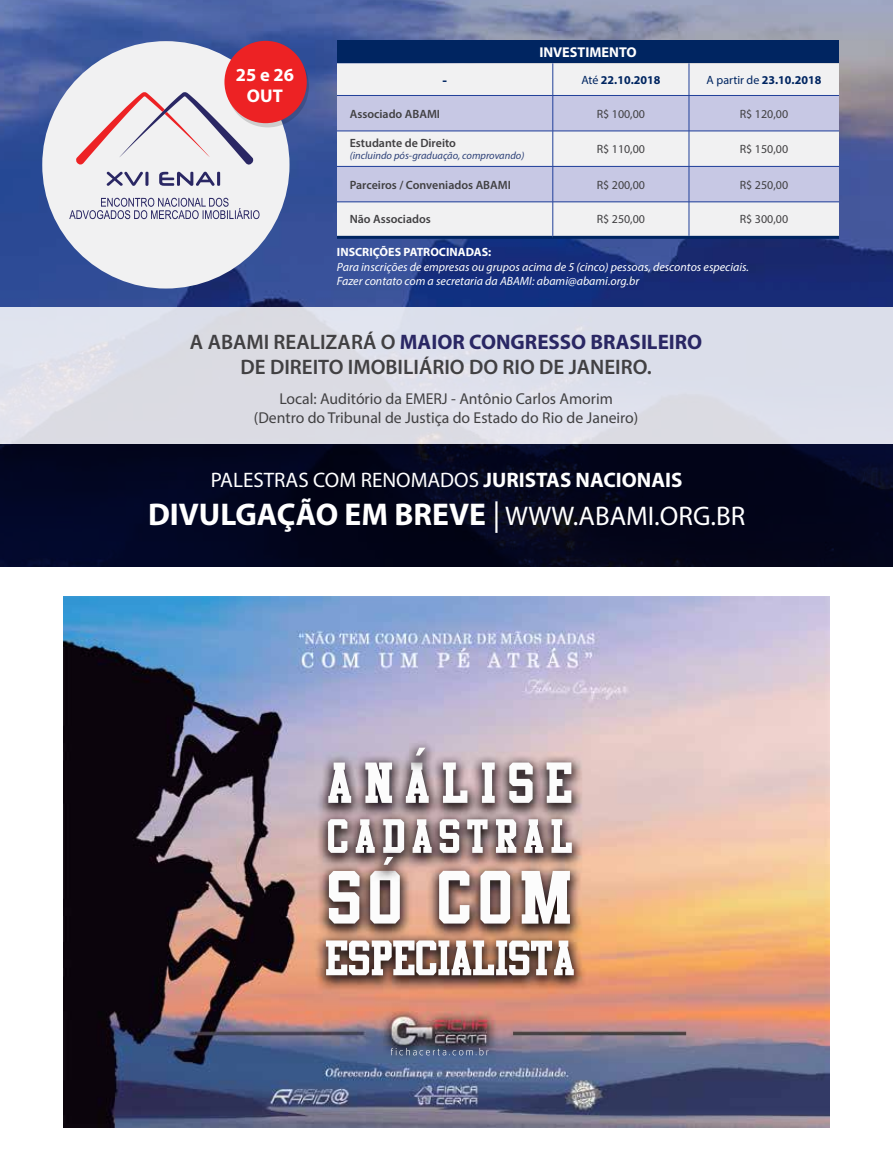
<style>
.page{position:relative;width:893px;height:1170px;background:#fff}
.page>*{position:absolute;margin:0;border:0;box-sizing:border-box;transform-origin:0 0}
.t1{font:700 31.5px "Myriad Pro";color:#fff}
.t2{font:600 21px/25.2px "Myriad Pro";color:#414042;text-align:center}
.t3{font:21px "Myriad Pro";color:#fff}
.t4{font:700 18.45px/20.9px "Myriad Pro";color:#fff;text-align:center}
.t5{font:15.75px/18.9px "Myriad Pro";color:#414042;text-align:center}
.t6{font:700 14.25px "Myriad Pro";color:#fff}
.t7{font:700 14.25px "Myriad Pro";color:#002561}
.t8{font:italic 12px/14.4px "Myriad Pro";color:#fff}
.t9{font:600 12px "Myriad Pro";color:#414042}
.t10{font:12px "Myriad Pro";color:#414042}
.t11{font:700 12px "Myriad Pro";color:#002561}
.t12{font:700 12px "Myriad Pro";color:#fff}
.t13{font:italic 10.5px "Myriad Pro";color:#2d4178}
.s1{font-weight:400}
.s2{font-weight:700;color:#2a2764}
.s3{font-weight:700}
.s4{font-weight:400;font-size:27px}
</style>
<div class="page">
<svg style="left:0;top:0;width:893px;height:308px;background:#455996"></svg>
<div style="left:0;top:308px;width:893px;height:136px;background:#dbdeea"></div>
<svg style="left:0;top:444px;width:893px;height:123px;background:#02051d"></svg>
<div style="left:42px;top:41px;width:247px;height:247px;background:#f1f1f2;border-radius:50%"></div>
<svg style="left:227px;top:45px;width:82px;height:82px"></svg>
<div style="left:224px;top:41px;width:83px;height:82px;background:#ed2224;border-radius:50%"></div>
<svg style="left:106px;top:171px;width:42px;height:15px"></svg>
<svg style="left:76px;top:92px;width:177px;height:73px"></svg>
<svg style="left:159px;top:171px;width:61px;height:15px"></svg>
<svg style="left:69px;top:197px;width:191px;height:23px"></svg>
<div style="left:337px;top:41px;width:502px;height:22px;background:#002561"></div>
<div style="left:337px;top:63px;width:502px;height:173px;background:#f1f1f2"></div>
<svg style="left:337px;top:96px;width:502px;height:105px;fill:#c7c8e4"></svg>
<hr style="left:337px;top:236px;width:216px;height:3px;background:#002561">
<hr style="left:553px;top:236px;width:136px;height:3px;background:#002561">
<hr style="left:689px;top:236px;width:150px;height:3px;background:#002561">
<hr style="left:553px;top:63px;width:1px;height:32px;background:#21409a">
<hr style="left:689px;top:63px;width:1px;height:32px;background:#21409a">
<hr style="left:337px;top:95px;width:216px;height:1px;background:#21409a">
<hr style="left:553px;top:95px;width:136px;height:1px;background:#21409a">
<hr style="left:553px;top:96px;width:1px;height:35px;background:#21409a">
<hr style="left:689px;top:95px;width:150px;height:1px;background:#21409a">
<hr style="left:689px;top:96px;width:1px;height:35px;background:#21409a">
<hr style="left:337px;top:131px;width:216px;height:1px;background:#21409a">
<hr style="left:553px;top:131px;width:136px;height:1px;background:#21409a">
<hr style="left:553px;top:131px;width:1px;height:35px;background:#21409a">
<hr style="left:689px;top:131px;width:150px;height:1px;background:#21409a">
<hr style="left:689px;top:131px;width:1px;height:35px;background:#21409a">
<hr style="left:337px;top:166px;width:216px;height:1px;background:#21409a">
<hr style="left:553px;top:166px;width:136px;height:1px;background:#21409a">
<hr style="left:553px;top:166px;width:1px;height:36px;background:#21409a">
<hr style="left:689px;top:166px;width:150px;height:1px;background:#21409a">
<hr style="left:689px;top:166px;width:1px;height:36px;background:#21409a">
<hr style="left:337px;top:201px;width:216px;height:1px;background:#21409a">
<hr style="left:553px;top:201px;width:136px;height:1px;background:#21409a">
<hr style="left:553px;top:202px;width:1px;height:34px;background:#21409a">
<hr style="left:689px;top:201px;width:150px;height:1px;background:#21409a">
<hr style="left:689px;top:202px;width:1px;height:34px;background:#21409a">
<img style="left:64px;top:596px;width:765px;height:531px">
<h3 class="t4" style="left:236px;top:64px;width:60px">25 e 26<br>OUT</h3>
<p class="t6" style="left:539px;top:43px;width:99px">INVESTIMENTO</p>
<p class="t7" style="left:443px;top:71px;width:6px">-</p>
<p class="t11" style="left:581px;top:72px;width:81px"><span class="s1">Até</span> 22.10.2018</p>
<p class="t11" style="left:707px;top:72px;width:116px"><span class="s1">A partir de</span> 23.10.2018</p>
<p class="t9" style="left:350px;top:106px;width:92px">Associado ABAMI</p>
<p class="t10" style="left:597px;top:106px;width:50px">R$ 100,00</p>
<p class="t10" style="left:740px;top:106px;width:50px">R$ 120,00</p>
<p class="t9" style="left:350px;top:135px;width:108px">Estudante de Direito</p>
<p class="t13" style="left:350px;top:149px;width:176px">(incluindo pós-graduação, comprovando)</p>
<p class="t10" style="left:597px;top:142px;width:50px">R$ 110,00</p>
<p class="t10" style="left:740px;top:142px;width:50px">R$ 150,00</p>
<p class="t9" style="left:350px;top:177px;width:163px">Parceiros / Conveniados ABAMI</p>
<p class="t10" style="left:597px;top:177px;width:50px">R$ 200,00</p>
<p class="t10" style="left:740px;top:177px;width:50px">R$ 250,00</p>
<p class="t9" style="left:350px;top:212px;width:83px">Não Associados</p>
<p class="t10" style="left:597px;top:212px;width:50px">R$ 250,00</p>
<p class="t10" style="left:740px;top:212px;width:50px">R$ 300,00</p>
<p class="t12" style="left:337px;top:244px;width:156px">INSCRIÇÕES PATROCINADAS:</p>
<p class="t8" style="left:337px;top:259px;width:413px">Para inscrições de empresas ou grupos acima de 5 (cinco) pessoas, descontos especiais.<br>Fazer contato com a secretaria da ABAMI: abami@abami.org.br</p>
<h2 class="t2" style="left:190px;top:329px;width:514px">A ABAMI REALIZARÁ O <span class="s2">MAIOR CONGRESSO BRASILEIRO<br></span>DE DIREITO IMOBILIÁRIO DO RIO DE JANEIRO.</h2>
<h3 class="t5" style="left:254px;top:389px;width:386px">Local: Auditório da EMERJ - Antônio Carlos Amorim (Dentro do Tribunal de Justiça do Estado do Rio de Janeiro)</h3>
<h2 class="t3" style="left:211px;top:467px;width:473px">PALESTRAS COM RENOMADOS <span class="s3">JURISTAS NACIONAIS</span></h2>
<h1 class="t1" style="left:148px;top:493px;width:599px">DIVULGAÇÃO EM BREVE <span class="s1">|</span> <span class="s4">WWW.ABAMI.ORG.BR</span></h1>
</div>
